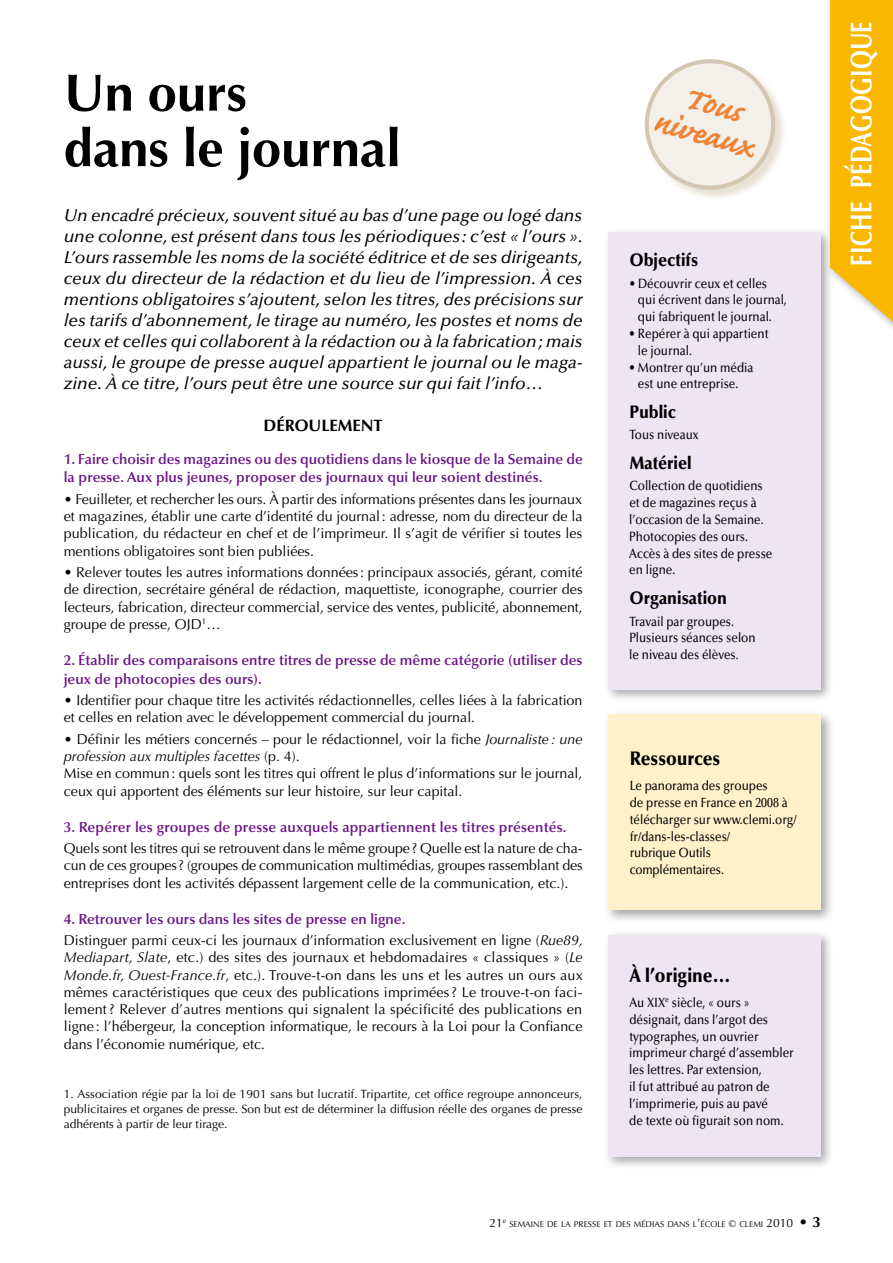
<style>
.page{position:relative;width:893px;height:1263px;background:#fff}
.page>*{position:absolute;margin:0;border:0;box-sizing:border-box;transform-origin:0 0}
.t1{font:700 52.5px/55.5px "Optima";color:#000}
.t2{font:700 40.5px/30.6px "Caflisch Script";color:#ef8335;text-align:center}
.t3{font:700 30px "Optima";letter-spacing:.02em;color:#fff;scale:.75 1}
.t4{font:900 19.5px "Optima";color:#000;scale:.9 1}
.t5{font:900 18px "Optima";color:#000;scale:.9 1}
.t6{font:italic 500 17.25px/21px "Optima";color:#000;text-align:justify}
.t7{font:700 16.5px "Optima";color:#000}
.t8{font:600 14.55px/18.8px "Optima";color:#6a1485}
.t9{font:14.25px/17.2px "Optima";color:#000;text-align:justify}
.t10{font:500 13.5px/16.8px "Optima";color:#000;scale:.87 1}
.t11{font:12px/15px "Optima";color:#000;text-align:justify}
.t12{font:12px "Optima";color:#000}
.t13{font:8.4px "Optima";color:#000}
.s1{font-style:italic}
.s2{font-size:12px}
.s3{font-size:9.75px}
.s4{font-weight:700;font-size:15px}
</style>
<div class="page">
<svg style="left:830px;top:0;width:63px;height:322px;background:#f8bb12"></svg>
<div style="left:603px;top:227px;width:230px;height:476px;background:#000;opacity:.35"></div>
<div style="left:608px;top:232px;width:213px;height:458px;background:#ede6f2"></div>
<div style="left:603px;top:930px;width:230px;height:240px;background:#000;opacity:.35"></div>
<div style="left:608px;top:935px;width:213px;height:222px;background:#ede6f2"></div>
<div style="left:603px;top:709px;width:231px;height:214px;background:#000;opacity:.35"></div>
<div style="left:608px;top:715px;width:213px;height:195px;background:#fff2cb"></div>
<div style="left:645px;top:60px;width:141px;height:141px;background:#d4c7b1;opacity:.55"></div>
<svg style="left:644px;top:59px;width:141px;height:135px"></svg>
<h1 class="t1" style="left:64px;top:66px;width:339px">Un ours<br>dans le journal</h1>
<p class="t6" style="left:64px;top:205px;width:520px">Un encadré précieux, souvent situé au bas d’une page ou logé dans une colonne, est présent dans tous les périodiques : c’est « l’ours ».<br>L’ours rassemble les noms de la société éditrice et de ses dirigeants, ceux du directeur de la rédaction et du lieu de l’impression. À ces mentions obligatoires s’ajoutent, selon les titres, des précisions sur les tarifs d’abonnement, le tirage au numéro, les postes et noms de ceux et celles qui collaborent à la rédaction ou à la fabrication; mais aussi, le groupe de presse auquel appartient le journal ou le maga&shy;zine. À ce titre, l’ours peut être une source sur qui fait l’info…</p>
<p class="t7" style="left:264px;top:416px;width:77px">Dérou leme</p>
<p class="t7" style="left:361px;top:416px;width:24px">nt</p>
<p class="t8" style="left:64px;top:449px;width:521px">1. Faire choisir des magazines ou des quotidiens dans le kiosque de la Semaine de la presse. Aux plus jeunes, proposer des journaux qui leur soient destinés.</p>
<p class="t9" style="left:64px;top:491px;width:520px">• Feuilleter, et rechercher les ours. À partir des informations présentes dans les journaux et magazines, établir une carte d’identité du journal: adresse, nom du directeur de la publication, du rédacteur en chef et de l’imprimeur. Il s’agit de vérifier si toutes les mentions obligatoires sont bien publiées.</p>
<p class="t9" style="left:64px;top:564px;width:520px">• Relever toutes les autres informations données: principaux associés, gérant, comité de direction, secrétaire général de rédaction, maquettiste, iconographe, courrier des lecteurs, fabrication, directeur commercial, service des ventes, publicité, abonnement, groupe de presse, OJD<sup>1</sup>…</p>
<p class="t8" style="left:64px;top:651px;width:520px">2. Établir des comparaisons entre titres de presse de même catégorie (utiliser des jeux de photocopies des ours).</p>
<p class="t9" style="left:64px;top:692px;width:520px">• Identifier pour chaque titre les activités rédactionnelles, celles liées à la fabrication et celles en relation avec le développement commercial du journal.</p>
<p class="t9" style="left:64px;top:731px;width:520px;text-align:left">• Définir les métiers concernés – pour le rédactionnel, voir la fiche <span class="s1">Journaliste : une profession aux multiples facettes</span> (p. 4).<br>Mise en commun: quels sont les titres qui offrent le plus d’informations sur le journal, ceux qui apportent des éléments sur leur histoire, sur leur capital.</p>
<p class="t8" style="left:64px;top:817px;width:504px">3. Repérer les groupes de presse auxquels appartiennent les titres présentés.</p>
<p class="t9" style="left:64px;top:840px;width:520px">Quels sont les titres qui se retrouvent dans le même groupe ? Quelle est la nature de cha&shy;cun de ces groupes? (groupes de communication multimédias, groupes rassemblant des entreprises dont les activités dépassent largement celle de la communication, etc.).</p>
<p class="t8" style="left:64px;top:909px;width:343px">4. Retrouver les ours dans les sites de presse en ligne.</p>
<p class="t9" style="left:64px;top:932px;width:521px;text-align:left">Distinguer parmi ceux-ci les journaux d’information exclusivement en ligne (<span class="s1">Rue89, Mediapart, Slate</span>, etc.) des sites des journaux et hebdomadaires « classiques » (<span class="s1">Le Monde.fr, Ouest-France.fr</span>, etc.). Trouve-t-on dans les uns et les autres un ours aux mêmes caractéristiques que ceux des publications imprimées? Le trouve-t-on faci&shy;lement? Relever d’autres mentions qui signalent la spécificité des publications en ligne: l’hébergeur, la conception informatique, le recours à la Loi pour la Confiance dans l’économie numérique, etc.</p>
<p class="t11" style="left:64px;top:1087px;width:520px">1. Association régie par la loi de 1901 sans but lucratif. Tripartite, cet office regroupe annonceurs, publicitaires et organes de presse. Son but est de déterminer la diffusion réelle des organes de presse adhérents à partir de leur tirage.</p>
<h2 class="t2" style="left:666px;top:78px;width:106px;rotate:15deg">Tous niveaux</h2>
<p class="t5" style="left:629px;top:250px;width:78px">Objectifs</p>
<p class="t10" style="left:638px;top:275px;width:173px;text-indent:-9px">• Découvrir ceux et celles qui écrivent dans le journal, qui fabriquent le journal.</p>
<p class="t10" style="left:638px;top:325px;width:152px;text-indent:-9px">• Repérer à qui appartient le journal.</p>
<p class="t10" style="left:629px;top:359px;width:144px;text-align:center">• Montrer qu’un média est une entreprise.</p>
<p class="t5" style="left:629px;top:402px;width:53px">Public</p>
<p class="t10" style="left:629px;top:427px;width:81px">Tous niveaux</p>
<p class="t5" style="left:629px;top:453px;width:71px">Matériel</p>
<p class="t10" style="left:629px;top:478px;width:166px">Collection de quotidiens et de magazines reçus à l’occasion de la Semaine.<br>Photocopies des ours.<br>Accès à des sites de presse en ligne.</p>
<p class="t5" style="left:629px;top:588px;width:110px">Organisation</p>
<p class="t10" style="left:629px;top:613px;width:147px">Travail par groupes.<br>Plusieurs séances selon le niveau des élèves.</p>
<h3 class="t4" style="left:630px;top:747px;width:102px">Ressources</h3>
<p class="t10" style="left:630px;top:778px;width:193px">Le panorama des groupes<br>de presse en France en 2008 à télécharger sur www.clemi.org/ fr/dans-les-classes/<br>rubrique Outils complémentaires.</p>
<h3 class="t4" style="left:629px;top:963px;width:114px">À l’origine…</h3>
<p class="t10" style="left:629px;top:994px;width:191px">Au XIX<sup>e</sup> siècle, « ours » désignait, dans l’argot des typographes, un ouvrier imprimeur chargé d’assembler les lettres. Par extension,<br>il fut attribué au patron de l’imprimerie, puis au pavé<br>de texte où figurait son nom.</p>
<h3 class="t3" style="left:844px;top:266px;width:327px;rotate:-90deg">FICHE PÉDAGOGIQUE</h3>
<p class="t12" style="left:489px;top:1216px;width:18px">21<sup>e</sup></p>
<p class="t13" style="left:509px;top:1219px;width:313px">SEMAINE DE LA PRESSE ET DES MÉDIAS DANS L<span class="s2">’</span>ÉCOLE <span class="s3">©</span> CLEMI <span class="s2">2010</span> <span class="s4">• 3</span></p>
</div>
